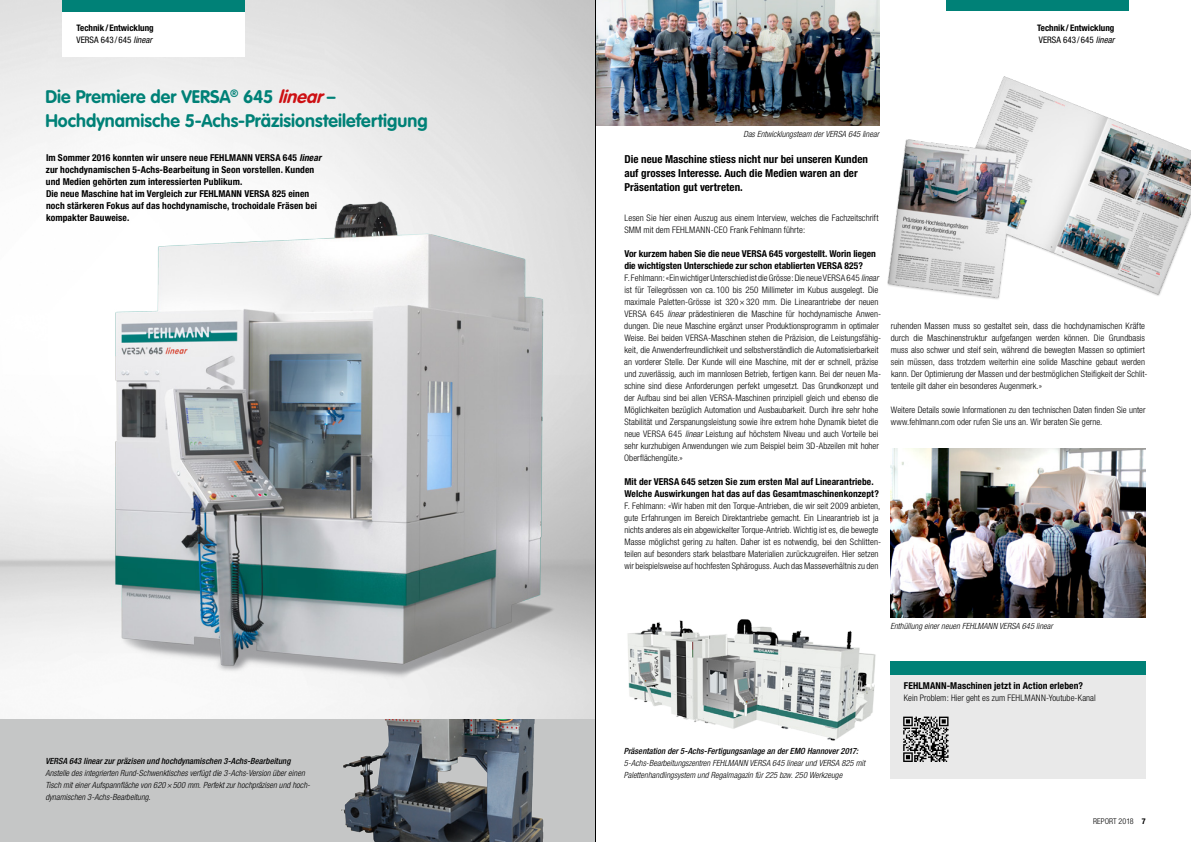
<style>
.page{position:relative;width:1191px;height:842px;background:#fff}
.page>*{position:absolute;margin:0;border:0;box-sizing:border-box;transform-origin:0 0}
.t1{font:700 18px/24px "VAG Rounded";letter-spacing:.005em;color:#008177}
.t2{font:700 condensed 11px/14px "Helvetica Neue";letter-spacing:.005em;color:#000}
.t3{font:700 condensed 9.5px/12px "Helvetica Neue";letter-spacing:.01em;color:#000}
.t4{font:300 condensed 9px/12px "Helvetica Neue";letter-spacing:.005em;color:#000}
.t5{font:700 condensed 9px/12px "Helvetica Neue";color:#000}
.t6{font:italic 300 condensed 8.5px/12px "Helvetica Neue";letter-spacing:.005em;color:#000}
.t7{font:italic 500 condensed 8.5px "Helvetica Neue";letter-spacing:.01em;color:#000}
.t8{font:300 condensed 8px "Helvetica Neue";color:#000}
.s1{font-weight:400}
.s2{font-weight:400;font-style:italic}
.s3{font-style:italic;color:#cd1013}
.s4{font-style:italic}
.s5{font-weight:700}
</style>
<div class="page">
<div style="left:945px;top:0;width:183px;height:11px;background:#008177"></div>
<img style="left:0;top:0;width:595px;height:720px">
<div style="left:0;top:720px;width:595px;height:122px;background:#c5c6c6"></div>
<div style="left:62px;top:0;width:183px;height:57px;background:#fff"></div>
<div style="left:62px;top:0;width:183px;height:11px;background:#008177"></div>
<img style="left:596px;top:0;width:283px;height:125px">
<div style="left:890px;top:661px;width:255px;height:117px;background:#e9e9e9"></div>
<svg style="left:903px;top:717px;width:45px;height:45px"></svg>
<div style="left:890px;top:661px;width:255px;height:13px;background:#008177"></div>
<img style="left:101px;top:200px;width:453px;height:484px">
<img style="left:890px;top:448px;width:255px;height:169px">
<img style="left:887px;top:76px;width:304px;height:223px">
<img style="left:627px;top:619px;width:249px;height:122px">
<img style="left:341px;top:720px;width:203px;height:122px">
<hr style="left:595px;top:0;width:1px;height:842px;background:#000">
<p class="t5" style="left:77px;top:22px;width:79px">Technik / Entwicklung<br><span class="s1">VERSA 643 / 645</span> <span class="s2">linear</span></p>
<h1 class="t1" style="left:45px;top:85px;width:384px">Die Premiere der VERSA<sup>®</sup> 645 <span class="s3">linear</span>–<br>Hochdynamische 5-Achs-Präzisionsteilefertigung</h1>
<p class="t3" style="left:46px;top:152px;width:277px">Im Sommer 2016 konnten wir unsere neue FEHLMANN VERSA 645 <span class="s4">linear </span>zur hochdynamischen 5-Achs-Bearbeitung in Seon vorstellen. Kunden und Medien gehörten zum interessierten Publikum.<br>Die neue Maschine hat im Vergleich zur FEHLMANN VERSA 825 einen noch stärkeren Fokus auf das hochdynamische, trochoidale Fräsen bei kompakter Bauweise.</p>
<p class="t7" style="left:45px;top:756px;width:247px">VERSA 643 linear zur präzisen und hochdynamischen 3-Achs-Bearbeitung</p>
<p class="t6" style="left:45px;top:767px;width:265px">Anstelle des integrierten Rund-Schwenktisches verfügt die 3-Achs-Version über einen<br>Tisch mit einer Aufspannfläche von 620×500 mm. Perfekt zur hochpräzisen und hoch&shy;dynamischen 3-Achs-Bearbeitung.</p>
<p class="t5" style="left:1037px;top:22px;width:79px">Technik/ Entwicklung<br><span class="s1">VERSA 643 / 645</span> <span class="s2">linear</span></p>
<p class="t6" style="left:743px;top:128px;width:137px">Das Entwicklungsteam der VERSA 645 linear</p>
<p class="t2" style="left:624px;top:152px;width:245px">Die neue Maschine stiess nicht nur bei unseren Kunden auf grosses Interesse. Auch die Medien waren an der<br>Präsentation gut vertreten.</p>
<p class="t4" style="left:624px;top:212px;width:256px">Lesen Sie hier einen Auszug aus einem Interview, welches die Fachzeitschrift<br>SMM mit dem FEHLMANN-CEO Frank Fehlmann führte:</p>
<p class="t3" style="left:624px;top:248px;width:253px">Vor kurzem haben Sie die neue VERSA 645 vorgestellt. Worin liegen die wichtigsten Unterschiede zur schon etablierten VERSA 825?</p>
<p class="t4" style="left:624px;top:272px;width:258px">F. Fehlmann: «Ein wichtiger Unterschied ist die Grösse: Die neue VERSA 645<span class="s4">linear </span>ist für Teilegrössen von ca. 100 bis 250 Millimeter im Kubus ausgelegt. Die maximale Paletten-Grösse ist 320×320 mm. Die Linearantriebe der neuen VERSA 645 <span class="s4">linear</span> prädestinieren die Maschine für hochdynamische Anwen&shy;dungen. Die neue Maschine ergänzt unser Produktionsprogramm in optimaler Weise. Bei beiden VERSA-Maschinen stehen die Präzision, die Leistungsfähig&shy;keit, die Anwenderfreundlichkeit und selbstverständlich die Automatisierbarkeit an vorderer Stelle. Der Kunde will eine Maschine, mit der er schnell, präzise und zuverlässig, auch im mannlosen Betrieb, fertigen kann. Bei der neuen Ma&shy;schine sind diese Anforderungen perfekt umgesetzt. Das Grundkonzept und der Aufbau sind bei allen VERSA-Maschinen prinzipiell gleich und ebenso die Möglichkeiten bezüglich Automation und Ausbaubarkeit. Durch ihre sehr hohe Stabilität und Zerspanungsleistung sowie ihre extrem hohe Dynamik bietet die neue VERSA 645 <span class="s4">linear</span> Leistung auf höchstem Niveau und auch Vorteile bei sehr kurzhubigen Anwendungen wie zum Beispiel beim 3D-Abzeilen mit hoher Oberflächengüte.»</p>
<p class="t3" style="left:624px;top:476px;width:256px">Mit der VERSA 645 setzen Sie zum ersten Mal auf Linearantriebe.<br>Welche Auswirkungen hat das auf das Gesamtmaschinenkonzept?</p>
<p class="t4" style="left:624px;top:500px;width:258px">F. Fehlmann: «Wir haben mit den Torque-Antrieben, die wir seit 2009 anbieten, gute Erfahrungen im Bereich Direktantriebe gemacht. Ein Linearantrieb ist ja nichts anderes als ein abgewickelter Torque-Antrieb. Wichtig ist es, die bewegte Masse möglichst gering zu halten. Daher ist es notwendig, bei den Schlitten&shy;teilen auf besonders stark belastbare Materialien zurückzugreifen. Hier setzen wir beispielsweise auf hochfesten Sphäroguss. Auch das Masseverhältnis zu den</p>
<p class="t4" style="left:891px;top:320px;width:258px">ruhenden Massen muss so gestaltet sein, dass die hochdynamischen Kräfte durch die Maschinenstruktur aufgefangen werden können. Die Grundbasis muss also schwer und steif sein, während die bewegten Massen so optimiert sein müssen, dass trotzdem weiterhin eine solide Maschine gebaut werden kann. Der Optimierung der Massen und der bestmöglichen Steifigkeit der Schlit&shy;tenteile gilt daher ein besonderes Augenmerk.»</p>
<p class="t4" style="left:891px;top:404px;width:256px">Weitere Details sowie Informationen zu den technischen Daten finden Sie unter www.fehlmann.com oder rufen Sie uns an. Wir beraten Sie gerne.</p>
<p class="t7" style="left:624px;top:746px;width:236px">Präsentation der 5-Achs-Fertigungsanlage an der EMO Hannover 2017:</p>
<p class="t6" style="left:624px;top:757px;width:243px">5-Achs-Bearbeitungszentren FEHLMANN VERSA 645 linear und VERSA 825 mit<br>Palettenhandlingsystem und Regalmagazin für 225 bzw. 250 Werkzeuge</p>
<p class="t6" style="left:890px;top:620px;width:164px">Enthüllung einer neuen FEHLMANN VERSA 645 linear</p>
<p class="t3" style="left:904px;top:680px;width:181px">FEHLMANN-Maschinen jetzt in Action erleben?</p>
<p class="t4" style="left:904px;top:692px;width:193px">Kein Problem: Hier geht es zum FEHLMANN-Youtube-Kanal</p>
<p class="t8" style="left:1093px;top:817px;width:54px">REPORT 2018 <span class="s5">7</span></p>
</div>
